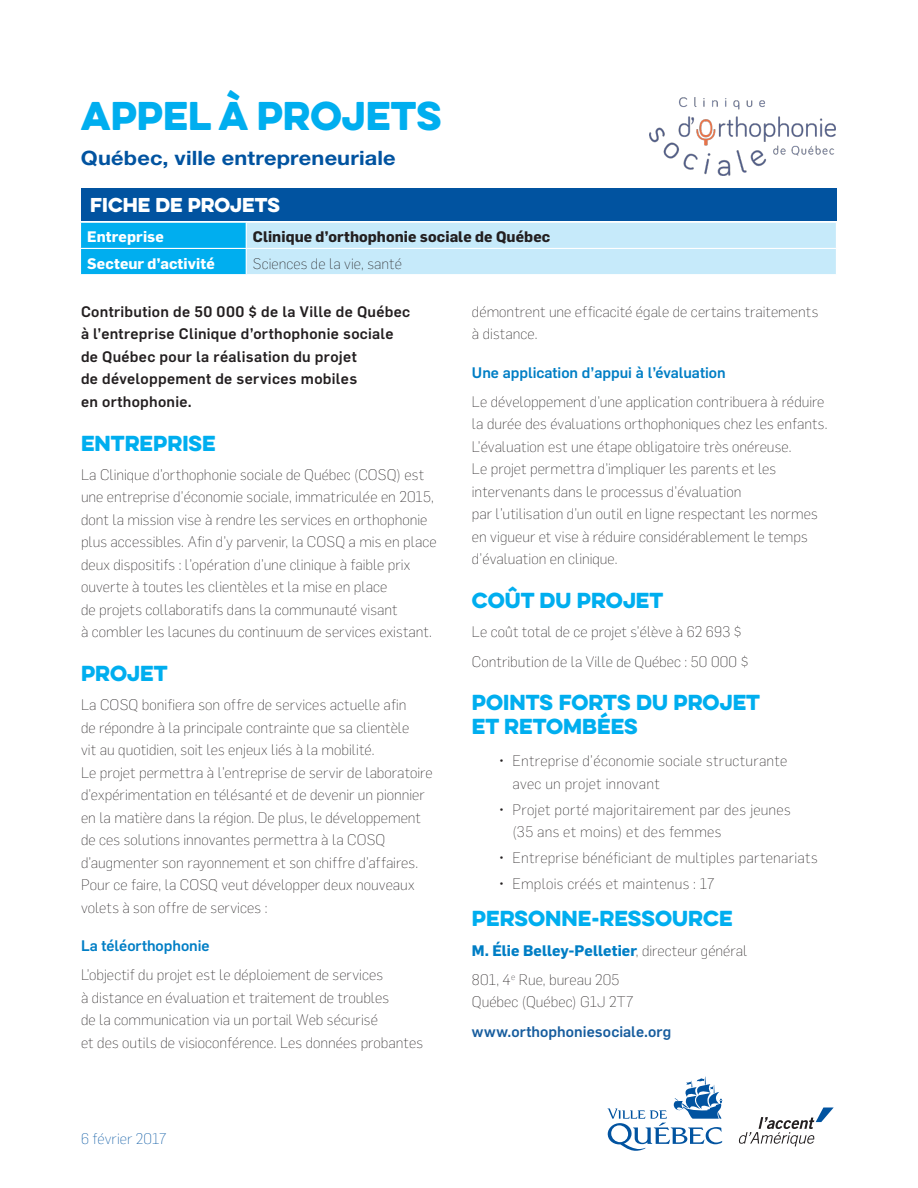
<style>
.page{position:relative;width:918px;height:1188px;background:#fff}
.page>*{position:absolute;margin:0;border:0;box-sizing:border-box;transform-origin:0 0}
.t1{font:36px "Eveleth Clean";color:#00aeef}
.t2{font:700 19.8px "Helvetica Neue";letter-spacing:.005em;color:#0153a0;scale:1.1 1}
.t3{font:19.5px/23.4px "Eveleth Clean";color:#00aeef}
.t4{font:18px "Eveleth Clean";color:#fff}
.t5{font:200 15px/22.5px "Flama";letter-spacing:.005em;color:#231f20}
.t6{font:500 15px/22.5px "Flama";letter-spacing:.02em;color:#231f20}
.t7{font:500 15px "Flama";color:#007ec5}
.t8{font:700 15px "Flama";letter-spacing:.005em;color:#231f20}
.t9{font:700 15px "Flama";letter-spacing:.01em;color:#fff}
.t10{font:500 15px "Flama";letter-spacing:.005em;color:#175d9e}
.t11{font:200 15px "Flama";color:#0153a0}
.s1{font-weight:700;color:#007ec5}
</style>
<div class="page">
<div style="left:81px;top:188px;width:755px;height:32px;background:#0153a0"></div>
<svg style="left:80px;top:222px;width:756px;height:52px;background:#9fdef7"></svg>
<svg style="left:739px;top:1108px;width:95px;height:38px"></svg>
<svg style="left:607px;top:1077px;width:116px;height:74px"></svg>
<img style="left:649px;top:98px;width:186px;height:78px">
<h1 class="t1" style="left:81px;top:89px;width:362px">APPEL À PROJETS</h1>
<h2 class="t2" style="left:81px;top:146px;width:288px">Québec, ville entrepreneuriale</h2>
<p class="t4" style="left:90px;top:191px;width:191px">FICHE DE PROJETS</p>
<p class="t9" style="left:87px;top:226px;width:78px">Entreprise</p>
<p class="t8" style="left:253px;top:226px;width:299px">Clinique d’orthophonie sociale de Québec</p>
<p class="t9" style="left:87px;top:252px;width:129px">Secteur d’activité</p>
<p class="t5" style="left:253px;top:251px;width:150px">Sciences de la vie, santé</p>
<p class="t6" style="left:81px;top:299px;width:331px">Contribution de 50 000 $ de la Ville de Québec à l’entreprise Clinique d’orthophonie sociale de Québec pour la réalisation du projet<br>de développement de services mobiles<br>en orthophonie.</p>
<h3 class="t3" style="left:81px;top:431px;width:136px">ENTREPRISE</h3>
<p class="t5" style="left:81px;top:463px;width:357px">La Clinique d’orthophonie sociale de Québec (COSQ) est une entreprise d’économie sociale, immatriculée en 2015, dont la mission vise à rendre les services en orthophonie plus accessibles. Afin d’y parvenir, la COSQ a mis en place deux dispositifs : l’opération d’une clinique à faible prix ouverte à toutes les clientèles et la mise en place<br>de projets collaboratifs dans la communauté visant<br>à combler les lacunes du continuum de services existant.</p>
<h3 class="t3" style="left:81px;top:661px;width:88px">PROJET</h3>
<p class="t5" style="left:81px;top:693px;width:353px">La COSQ bonifiera son offre de services actuelle afin<br>de répondre à la principale contrainte que sa clientèle<br>vit au quotidien, soit les enjeux liés à la mobilité.<br>Le projet permettra à l’entreprise de servir de laboratoire d’expérimentation en télésanté et de devenir un pionnier en la matière dans la région. De plus, le développement de ces solutions innovantes permettra à la COSQ d’augmenter son rayonnement et son chiffre d’affaires.<br>Pour ce faire, la COSQ veut développer deux nouveaux volets à son offre de services :</p>
<p class="t7" style="left:81px;top:935px;width:130px">La téléorthophonie</p>
<p class="t5" style="left:81px;top:963px;width:344px">L’objectif du projet est le déploiement de services<br>à distance en évaluation et traitement de troubles<br>de la communication via un portail Web sécurisé<br>et des outils de visioconférence. Les données probantes</p>
<p class="t11" style="left:81px;top:1129px;width:87px">6 février 2017</p>
<p class="t5" style="left:472px;top:300px;width:348px">démontrent une efficacité égale de certains traitements à distance.</p>
<p class="t7" style="left:472px;top:362px;width:255px">Une application d’appui à l’évaluation</p>
<p class="t5" style="left:472px;top:390px;width:357px">Le développement d’une application contribuera à réduire la durée des évaluations orthophoniques chez les enfants.<br>L’évaluation est une étape obligatoire très onéreuse.<br>Le projet permettra d’impliquer les parents et les intervenants dans le processus d’évaluation<br>par l’utilisation d’un outil en ligne respectant les normes en vigueur et vise à réduire considérablement le temps d’évaluation en clinique.</p>
<h3 class="t3" style="left:472px;top:588px;width:193px">COÛT DU PROJET</h3>
<p class="t5" style="left:472px;top:617px;width:278px;line-height:29.2px">Le coût total de ce projet s’élève à 62 693 $<br>Contribution de la Ville de Québec : 50 000 $</p>
<h3 class="t3" style="left:472px;top:690px;width:290px">POINTS FORTS DU PROJET<br>ET RETOMBÉES</h3>
<p class="t5" style="left:512px;top:749px;width:276px;text-indent:-14px">• Entreprise d’économie sociale structurante avec un projet innovant</p>
<p class="t5" style="left:512px;top:798px;width:280px;text-indent:-14px">• Projet porté majoritairement par des jeunes (35 ans et moins) et des femmes</p>
<p class="t5" style="left:499px;top:846px;width:320px">• Entreprise bénéficiant de multiples partenariats</p>
<p class="t5" style="left:499px;top:872px;width:217px">• Emplois créés et maintenus : 17</p>
<h3 class="t3" style="left:472px;top:906px;width:262px">PERSONNE-RESSOURCE</h3>
<p class="t5" style="left:472px;top:935px;width:277px;line-height:29.2px"><span class="s1">M. Élie Belley-Pelletier</span>, directeur général<br>801, 4<sup>e</sup> Rue, bureau 205</p>
<p class="t5" style="left:472px;top:990px;width:163px">Québec (Québec) G1J 2T7</p>
<p class="t10" style="left:472px;top:1020px;width:201px">www.orthophoniesociale.org</p>
</div>
